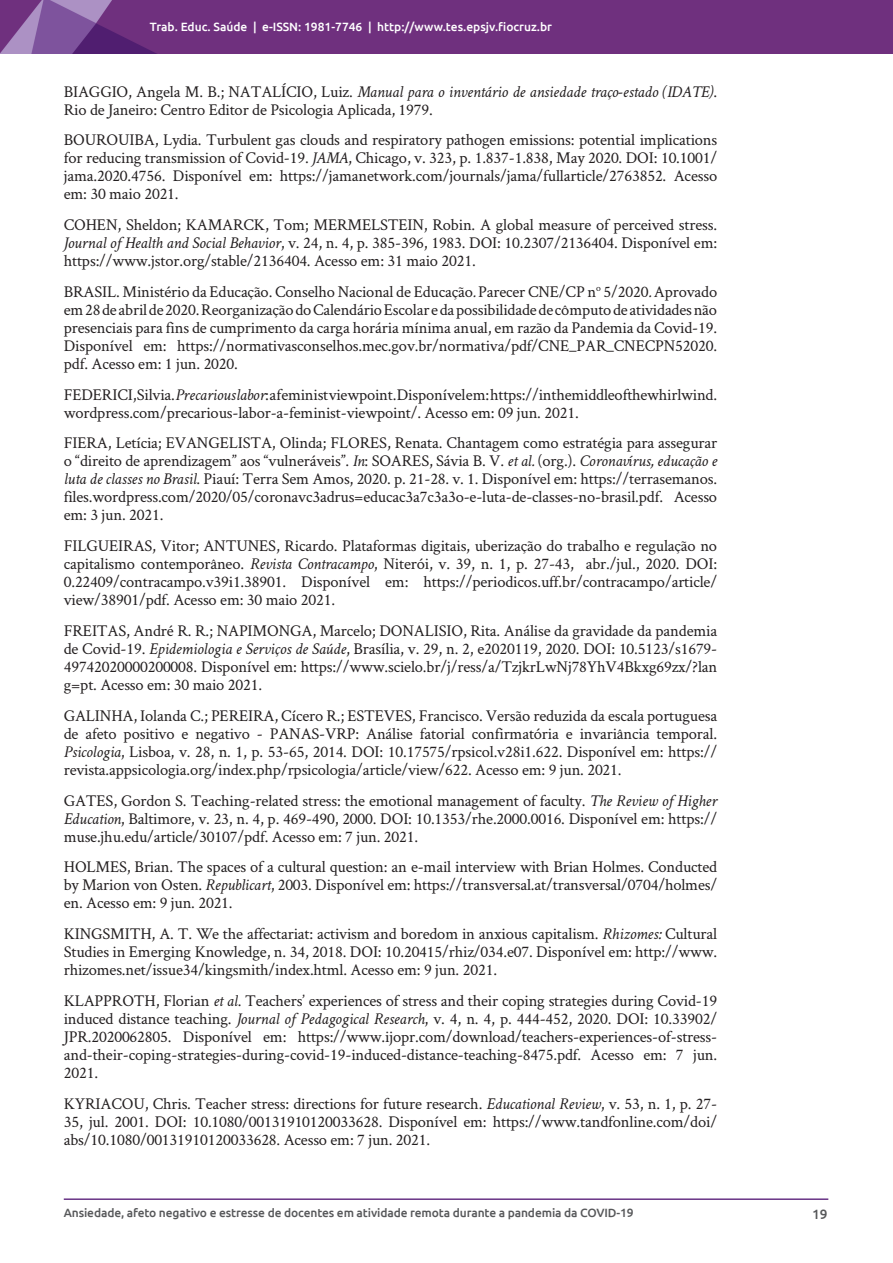
<style>
.page{position:relative;width:893px;height:1263px;background:#fff}
.page>*{position:absolute;margin:0;border:0;box-sizing:border-box;transform-origin:0 0}
.texto-referencias{font:16.5px/18px "Crimson Text";letter-spacing:-.01em;color:#231f20;text-align:justify}
.t1{font:500 13.5px "Ubuntu";color:#57585a}
.t2{font:500 12px "Ubuntu";letter-spacing:-.01em;color:#57585a}
.t3{font:500 12px "Ubuntu";color:#fff}
.s1{font-style:italic}
</style>
<div class="page">
<hr style="left:64px;top:1198px;width:764px;height:2px;background:#693486">
<img style="left:0;top:0;width:893px;height:53px">
<p class="t3" style="left:150px;top:19px;width:404px">Trab. Educ. Saúde | e-ISSN: 1981-7746 | http://www.tes.epsjv.fiocruz.br</p>
<p class="texto-referencias" style="left:64px;top:82px;width:655px">BIAGGIO, Angela M. B.; NATALÍCIO, Luiz. <span class="s1">Manual para o inventário de ansiedade traço-estado (IDATE)</span>.<br>Rio de Janeiro: Centro Editor de Psicologia Aplicada, 1979.</p>
<p class="texto-referencias" style="left:64px;top:130px;width:655px">BOUROUIBA, Lydia. Turbulent gas clouds and respiratory pathogen emissions: potential implications for reducing transmission of Covid-19. <span class="s1">JAMA</span>, Chicago, v. 323, p. 1.837-1.838, May 2020. DOI: 10.1001/ jama.2020.4756. Disponível em: https://jamanetwork.com/journals/jama/fullarticle/2763852. Acesso em: 30 maio 2021.</p>
<p class="texto-referencias" style="left:64px;top:215px;width:655px">COHEN, Sheldon; KAMARCK, Tom; MERMELSTEIN, Robin. A global measure of perceived stress.<br><span class="s1">Journal of Health and Social Behavior</span>, v. 24, n. 4, p. 385-396, 1983. DOI: 10.2307/2136404. Disponível em: https://www.jstor.org/stable/2136404. Acesso em: 31 maio 2021.</p>
<p class="texto-referencias" style="left:64px;top:282px;width:655px">BRASIL. Ministério da Educação. Conselho Nacional de Educação<span class="s1">.</span> Parecer CNE/CP n<sup>o</sup> 5/2020<span class="s1">.</span> Aprovado em 28 de abril de 2020. Reorganização do Calendário Escolar e da possibilidade de cômputo de atividades não presenciais para fins de cumprimento da carga horária mínima anual, em razão da Pandemia da Covid-19.<br>Disponível em: https://normativasconselhos.mec.gov.br/normativa/pdf/CNE_PAR_CNECPN52020. pdf. Acesso em: 1 jun. 2020.</p>
<p class="texto-referencias" style="left:64px;top:385px;width:655px">FEDERICI, Silvia. <span class="s1">Precarious labor</span>: a feminist viewpoint. Disponível em: https://inthemiddleofthewhirlwind. wordpress.com/precarious-labor-a-feminist-viewpoint/. Acesso em: 09 jun. 2021.</p>
<p class="texto-referencias" style="left:64px;top:433px;width:655px">FIERA, Letícia; EVANGELISTA, Olinda; FLORES, Renata. Chantagem como estratégia para assegurar o “direito de aprendizagem” aos “vulneráveis”. <span class="s1">In</span>: SOARES, Sávia B. V. <span class="s1">et al.</span> (org.). <span class="s1">Coronavírus, educação e luta de classes no Brasil</span>. Piauí: Terra Sem Amos, 2020. p. 21-28. v. 1. Disponível em: https://terrasemanos. files.wordpress.com/2020/05/coronavc3adrus=educac3a7c3a3o-e-luta-de-classes-no-brasil.pdf. Acesso em: 3 jun. 2021.</p>
<p class="texto-referencias" style="left:64px;top:536px;width:655px">FILGUEIRAS, Vitor; ANTUNES, Ricardo. Plataformas digitais, uberização do trabalho e regulação no capitalismo contemporâneo. <span class="s1">Revista Contracampo</span>, Niterói, v. 39, n. 1, p. 27-43, abr./jul., 2020. DOI:<br>0.22409/contracampo.v39i1.38901. Disponível em: https://periodicos.uff.br/contracampo/article/ view/38901/pdf. Acesso em: 30 maio 2021.</p>
<p class="texto-referencias" style="left:64px;top:621px;width:655px">FREITAS, André R. R.; NAPIMONGA, Marcelo; DONALISIO, Rita. Análise da gravidade da pandemia de Covid-19. <span class="s1">Epidemiologia e Serviços de Saúde</span>, Brasília, v. 29, n. 2, e2020119, 2020. DOI: 10.5123/s1679- 49742020000200008. Disponível em: https://www.scielo.br/j/ress/a/TzjkrLwNj78YhV4Bkxg69zx/?lan g=pt. Acesso em: 30 maio 2021.</p>
<p class="texto-referencias" style="left:64px;top:706px;width:655px">GALINHA, Iolanda C.; PEREIRA, Cícero R.; ESTEVES, Francisco. Versão reduzida da escala portuguesa de afeto positivo e negativo - PANAS-VRP: Análise fatorial confirmatória e invariância temporal.<br><span class="s1">Psicologia</span>, Lisboa, v. 28, n. 1, p. 53-65, 2014. DOI: 10.17575/rpsicol.v28i1.622. Disponível em: https:// revista.appsicologia.org/index.php/rpsicologia/article/view/622. Acesso em: 9 jun. 2021.</p>
<p class="texto-referencias" style="left:64px;top:791px;width:655px">GATES, Gordon S. Teaching-related stress: the emotional management of faculty. <span class="s1">The Review of Higher Education</span>, Baltimore, v. 23, n. 4, p. 469-490, 2000. DOI: 10.1353/rhe.2000.0016. Disponível em: https:// muse.jhu.edu/article/30107/pdf. Acesso em: 7 jun. 2021.</p>
<p class="texto-referencias" style="left:64px;top:857px;width:655px">HOLMES, Brian. The spaces of a cultural question: an e-mail interview with Brian Holmes. Conducted by Marion von Osten. <span class="s1">Republicart</span>, 2003. Disponível em: https://transversal.at/transversal/0704/holmes/ en. Acesso em: 9 jun. 2021.</p>
<p class="texto-referencias" style="left:64px;top:924px;width:655px">KINGSMITH, A. T. We the affectariat: activism and boredom in anxious capitalism. <span class="s1">Rhizomes:</span> Cultural Studies in Emerging Knowledge, n. 34, 2018. DOI: 10.20415/rhiz/034.e07. Disponível em: http://www. rhizomes.net/issue34/kingsmith/index.html. Acesso em: 9 jun. 2021.</p>
<p class="texto-referencias" style="left:64px;top:991px;width:655px">KLAPPROTH, Florian <span class="s1">et al</span>. Teachers’ experiences of stress and their coping strategies during Covid-19 induced distance teaching. <span class="s1">Journal of Pedagogical Research</span>, v. 4, n. 4, p. 444-452, 2020. DOI: 10.33902/ JPR.2020062805. Disponível em: https://www.ijopr.com/download/teachers-experiences-of-stress&shy;and-their-coping-strategies-during-covid-19-induced-distance-teaching-8475.pdf. Acesso em: 7 jun.<br>2021.</p>
<p class="texto-referencias" style="left:64px;top:1094px;width:655px">KYRIACOU, Chris. Teacher stress: directions for future research. <span class="s1">Educational Review</span>, v. 53, n. 1, p. 27- 35, jul. 2001. DOI: 10.1080/00131910120033628. Disponível em: https://www.tandfonline.com/doi/ abs/10.1080/00131910120033628. Acesso em: 7 jun. 2021.</p>
<p class="t2" style="left:64px;top:1205px;width:571px">Ansiedade, afeto negativo e estresse de docentes em atividade remota durante a pandemia da COVID-19</p>
<p class="t1" style="left:812px;top:1205px;width:17px">19</p>
</div>
